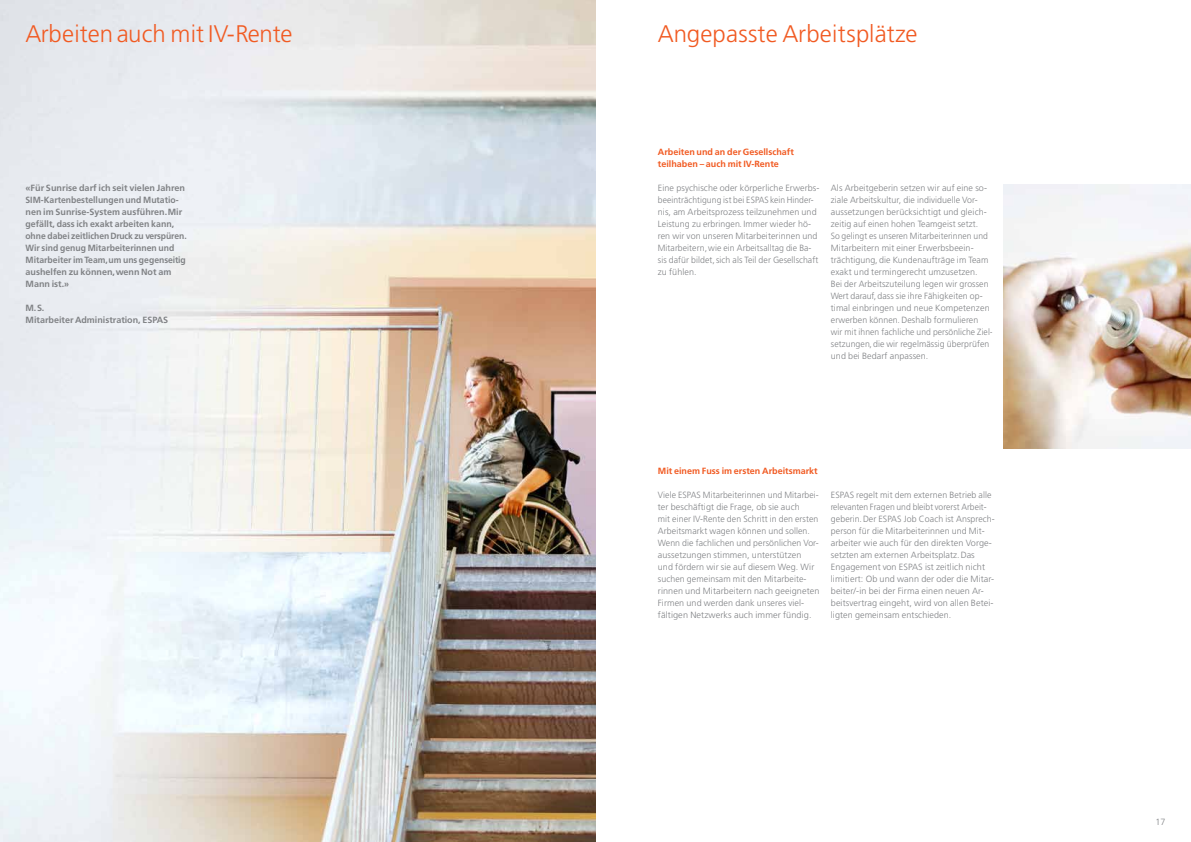
<style>
.page{position:relative;width:1191px;height:842px;background:#fff}
.page>*{position:absolute;margin:0;border:0;box-sizing:border-box;transform-origin:0 0}
.t1{font:300 24px "Frutiger";letter-spacing:.01em;color:#f15a22}
.t2{font:300 9px/12px "Frutiger";letter-spacing:.01em;color:#808285}
.t3{font:300 9px/12px "Frutiger";letter-spacing:.01em;color:#808285;scale:.96 1}
.t4{font:700 9px/12px "Frutiger";color:#808285}
.t5{font:700 9px/12px "Frutiger";color:#f15a22}
</style>
<div class="page">
<img style="left:0;top:0;width:595px;height:842px">
<img style="left:1003px;top:184px;width:188px;height:265px">
<h1 class="t1" style="left:26px;top:20px;width:268px">Arbeiten auch mit IV-Rente</h1>
<h1 class="t1" style="left:658px;top:20px;width:261px">Angepasste Arbeitsplätze</h1>
<p class="t4" style="left:26px;top:181px;width:163px">«Für Sunrise darf ich seit vielen Jahren SIM-Kartenbestellungen und Mutatio&shy;nen im Sunrise-System ausführen. Mir gefällt, dass ich exakt arbeiten kann, ohne dabei zeitlichen Druck zu verspüren.<br>Wir sind genug Mitarbeiterinnen und Mitarbeiter im Team, um uns gegenseitig aushelfen zu können, wenn Not am Mann ist.»</p>
<p class="t4" style="left:26px;top:301px;width:144px">M. S.<br>Mitarbeiter Administration, ESPAS</p>
<p class="t5" style="left:658px;top:146px;width:138px">Arbeiten und an der Gesellschaft teilhaben – auch mit IV-Rente</p>
<p class="t2" style="left:658px;top:182px;width:163px">Eine psychische oder körperliche Erwerbs&shy;beeinträchtigung ist bei ESPAS kein Hinder&shy;nis, am Arbeitsprozess teilzunehmen und Leistung zu erbringen. Immer wieder hö&shy;ren wir von unseren Mitarbeiterinnen und Mitarbeitern, wie ein Arbeitsalltag die Ba&shy;sis dafür bildet, sich als Teil der Gesellschaft zu fühlen.</p>
<p class="t2" style="left:831px;top:182px;width:163px">Als Arbeitgeberin setzen wir auf eine so&shy;ziale Arbeitskultur, die individuelle Vor&shy;aussetzungen berücksichtigt und gleich&shy;zeitig auf einen hohen Teamgeist setzt.<br>So gelingt es unseren Mitarbeiterinnen und Mitarbeitern mit einer Erwerbsbeein&shy;trächtigung, die Kundenaufträge im Team exakt und termingerecht umzusetzen.<br>Bei der Arbeitszuteilung legen wir grossen Wert darauf, dass sie ihre Fähigkeiten op&shy;timal einbringen und neue Kompetenzen erwerben können. Deshalb formulieren<br>wir mit ihnen fachliche und persönliche Ziel&shy;setzungen, die wir regelmässig überprüfen und bei Bedarf anpassen.</p>
<p class="t5" style="left:658px;top:465px;width:161px">Mit einem Fuss im ersten Arbeitsmarkt</p>
<p class="t3" style="left:658px;top:489px;width:170px">Viele ESPAS Mitarbeiterinnen und Mitarbei&shy;ter beschäftigt die Frage, ob sie auch<br>mit einer IV-Rente den Schritt in den ersten Arbeitsmarkt wagen können und sollen.<br>Wenn die fachlichen und persönlichen Vor&shy;aussetzungen stimmen, unterstützen<br>und fördern wir sie auf diesem Weg. Wir suchen gemeinsam mit den Mitarbeite&shy;rinnen und Mitarbeitern nach geeigneten Firmen und werden dank unseres viel&shy;fältigen Netzwerks auch immer fündig.</p>
<p class="t2" style="left:831px;top:489px;width:165px">ESPAS regelt mit dem externen Betrieb alle relevanten Fragen und bleibt vorerst Arbeit&shy;geberin. Der ESPAS Job Coach ist Ansprech&shy;person für die Mitarbeiterinnen und Mit&shy;arbeiter wie auch für den direkten Vorge&shy;setzten am externen Arbeitsplatz. Das Engagement von ESPAS ist zeitlich nicht limitiert: Ob und wann der oder die Mitar&shy;beiter/-in bei der Firma einen neuen Ar&shy;beitsvertrag eingeht, wird von allen Betei&shy;ligten gemeinsam entschieden.</p>
<p class="t2" style="left:1155px;top:816px;width:12px">17</p>
</div>
